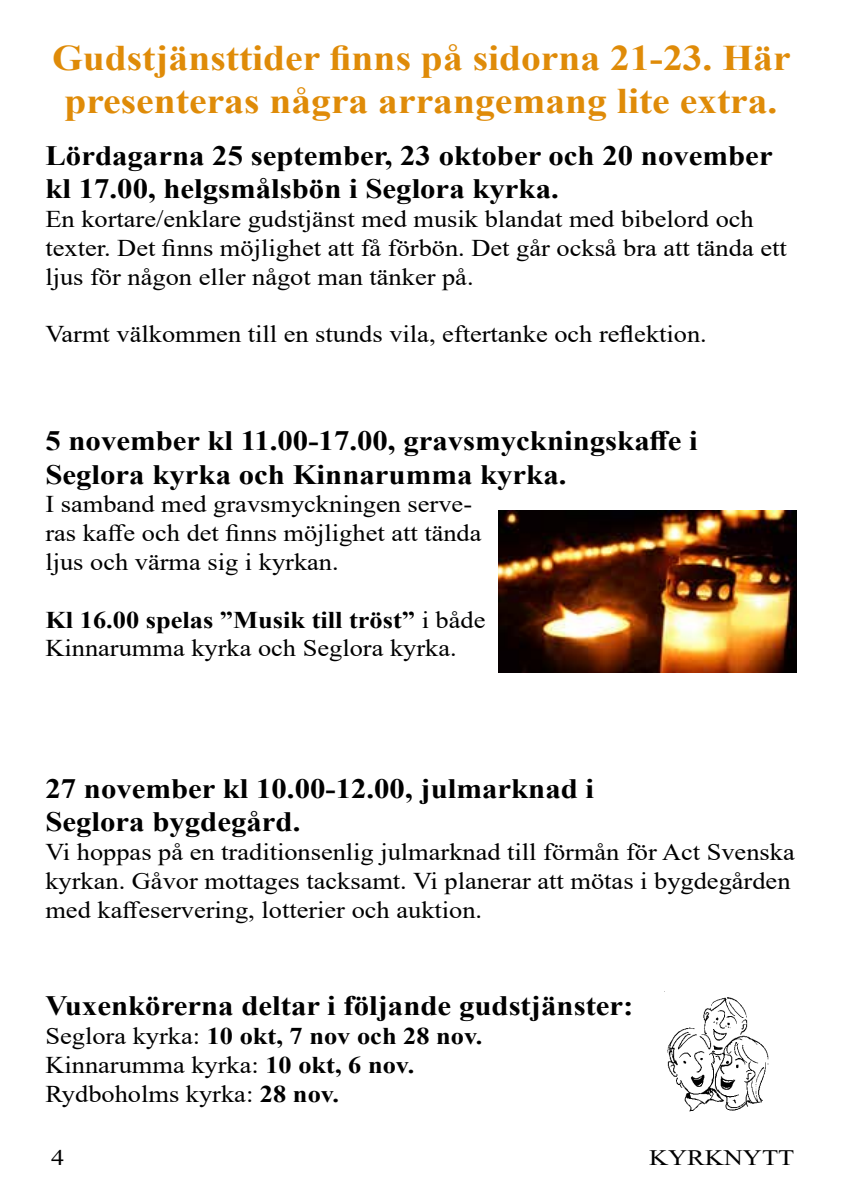
<style>
.page{position:relative;width:842px;height:1191px;background:#fff}
.page>*{position:absolute;margin:0;border:0;box-sizing:border-box;transform-origin:0 0}
.t1{font:700 36px/43.2px "Times New Roman";color:#df8b08;text-align:center;scale:1.1 1}
.t2{font:700 28px/33.6px "Times New Roman";color:#000;scale:1.1 1}
.t3{font:24px/28.8px "Times New Roman";color:#000;scale:1.1 1}
.t4{font:22px "Times New Roman";color:#000;scale:1.2 1}
.s1{font-weight:700}
</style>
<div class="page">
<img style="left:664px;top:991px;width:105px;height:121px">
<img style="left:499px;top:510px;width:297px;height:162px">
<h1 class="t1" style="left:52px;top:35px;width:673px">Gudstjänsttider finns på sidorna 21-23. Här presenteras några arrangemang lite extra.</h1>
<p class="t2" style="left:45px;top:137px;width:663px">Lördagarna 25 september, 23 oktober och 20 november kl 17.00, helgsmålsbön i Seglora kyrka.</p>
<p class="t3" style="left:45px;top:204px;width:675px">En kortare/enklare gudstjänst med musik blandat med bibelord och texter. Det finns möjlighet att få förbön. Det går också bra att tända ett ljus för någon eller något man tänker på.</p>
<p class="t3" style="left:45px;top:319px;width:603px">Varmt välkommen till en stunds vila, eftertanke och reflektion.</p>
<p class="t2" style="left:45px;top:423px;width:595px">5 november kl 11.00-17.00, gravsmyckningskaffe i<br>Seglora kyrka och Kinnarumma kyrka.</p>
<p class="t3" style="left:45px;top:489px;width:398px">I samband med gravsmyckningen serve&shy;ras kaffe och det finns möjlighet att tända ljus och värma sig i kyrkan.</p>
<p class="t3" style="left:45px;top:604px;width:402px"><span class="s1">Kl 16.00 spelas ”Musik till tröst”</span> i både<br>Kinnarumma kyrka och Seglora kyrka.</p>
<p class="t2" style="left:45px;top:771px;width:500px">27 november kl 10.00-12.00, julmarknad i<br>Seglora bygdegård.</p>
<p class="t3" style="left:45px;top:837px;width:683px">Vi hoppas på en traditionsenlig julmarknad till förmån för Act Svenska kyrkan. Gåvor mottages tacksamt. Vi planerar att mötas i bygdegården med kaffeservering, lotterier och auktion.</p>
<p class="t2" style="left:45px;top:988px;width:536px">Vuxenkörerna deltar i följande gudstjänster:</p>
<p class="t3" style="left:45px;top:1021px;width:399px">Seglora kyrka: <span class="s1">10 okt, 7 nov och 28 nov.<br></span>Kinnarumma kyrka: <span class="s1">10 okt, 6 nov.<br></span>Rydboholms kyrka: <span class="s1">28 nov.</span></p>
<p class="t4" style="left:51px;top:1142px;width:13px">4</p>
<p class="t4" style="left:649px;top:1142px;width:122px">KYRKNYTT</p>
</div>
